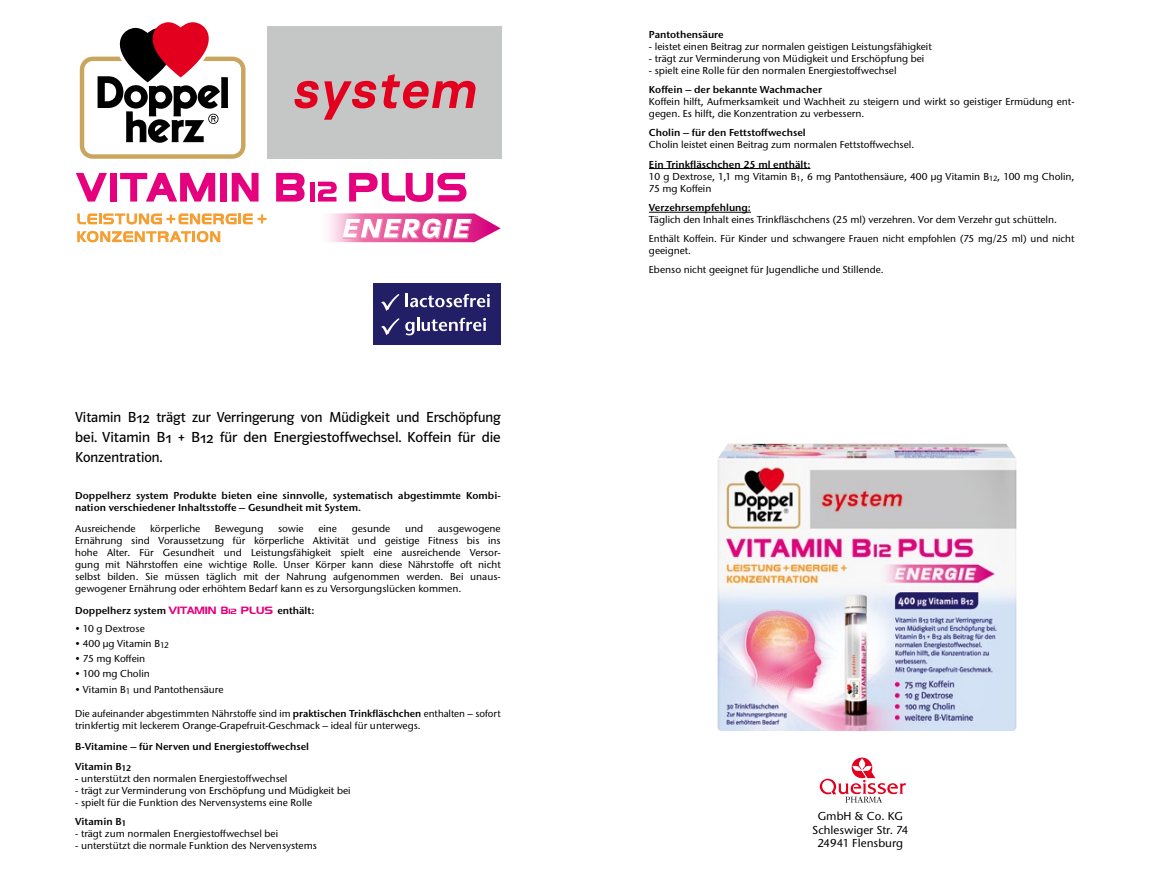
<style>
.page{position:relative;width:1149px;height:893px;background:#fff}
.page>*{position:absolute;margin:0;border:0;box-sizing:border-box;transform-origin:0 0}
.t1{font:15px/20.2px "Polo 66 Buch";color:#000;text-align:justify}
.t2{font:500 11.55px/13.8px "Stone Sans ITC Pro";color:#000;text-align:center}
.t3{font:500 10.05px/12px "Stone Sans ITC Pro";color:#000}
.t4{font:600 10.05px/12px "Stone Sans ITC Pro";color:#000}
.s1{font-family:"Denmark";font-weight:400;font-size:10.5px;color:#e5007d}
.s2{font-family:"Denmark";font-weight:400;font-size:7.5px;color:#e5007d}
.s3{font-weight:600}
</style>
<div class="page">
<div style="left:267px;top:27px;width:235px;height:132px;background:#c5c6c6"></div>
<svg style="left:294px;top:74px;width:182px;height:46px"></svg>
<svg style="left:79px;top:22px;width:167px;height:137px"></svg>
<div style="left:373px;top:283px;width:127px;height:61px;background:#221f67"></div>
<svg style="left:405px;top:294px;width:84px;height:13px"></svg>
<svg style="left:405px;top:318px;width:81px;height:17px"></svg>
<svg style="left:381px;top:294px;width:18px;height:17px"></svg>
<svg style="left:381px;top:318px;width:18px;height:17px"></svg>
<img style="left:717px;top:443px;width:299px;height:288px">
<img style="left:328px;top:213px;width:172px;height:29px">
<svg style="left:342px;top:219px;width:130px;height:20px"></svg>
<svg style="left:76px;top:173px;width:31px;height:29px"></svg>
<div style="left:110px;top:173px;width:6px;height:29px;background:#e5007d"></div>
<svg style="left:120px;top:173px;width:95px;height:29px"></svg>
<div style="left:220px;top:173px;width:7px;height:29px;background:#e5007d"></div>
<svg style="left:232px;top:173px;width:26px;height:29px"></svg>
<svg style="left:276px;top:173px;width:28px;height:29px"></svg>
<div style="left:309px;top:182px;width:5px;height:20px;background:#e5007d"></div>
<svg style="left:318px;top:182px;width:18px;height:20px"></svg>
<svg style="left:349px;top:173px;width:117px;height:29px"></svg>
<svg style="left:77px;top:213px;width:189px;height:11px"></svg>
<svg style="left:77px;top:231px;width:143px;height:11px"></svg>
<hr style="left:648px;top:168px;width:162px;height:1px;background:#000">
<hr style="left:648px;top:212px;width:102px;height:1px;background:#000">
<svg style="left:819px;top:758px;width:86px;height:45px"></svg>
<h1 class="t1" style="left:75px;top:407px;width:427px">Vitamin B12 trägt zur Verringerung von Müdigkeit und Erschöpfung bei. Vitamin B1 + B12 für den Energiestoffwechsel. Koffein für die Konzentration.</h1>
<p class="t4" style="left:75px;top:489px;width:427px">Doppelherz system Produkte bieten eine sinnvolle, systematisch abgestimmte Kombi&shy;nation verschiedener Inhaltsstoffe – Gesundheit mit System.</p>
<p class="t3" style="left:75px;top:522px;width:62px">Ausreichende</p>
<p class="t3" style="left:150px;top:522px;width:52px">körperliche</p>
<p class="t3" style="left:215px;top:522px;width:50px">Bewegung</p>
<p class="t3" style="left:278px;top:522px;width:27px">sowie</p>
<p class="t3" style="left:318px;top:522px;width:20px">eine</p>
<p class="t3" style="left:351px;top:522px;width:40px">gesunde</p>
<p class="t3" style="left:405px;top:522px;width:20px">und</p>
<p class="t3" style="left:75px;top:522px;width:427px;text-align:justify;text-indent:362px">ausgewogene Ernährung sind Voraussetzung für körperliche Aktivität und geistige Fitness bis ins hohe Alter. Für Gesundheit und Leistungsfähigkeit spielt eine ausreichende Versor&shy;gung mit Nährstoffen eine wichtige Rolle. Unser Körper kann diese Nährstoffe oft nicht selbst bilden. Sie müssen täglich mit der Nahrung aufgenommen werden. Bei unaus&shy;gewogener Ernährung oder erhöhtem Bedarf kann es zu Versorgungslücken kommen.</p>
<p class="t4" style="left:75px;top:604px;width:241px">Doppelherz system <span class="s1">VITAMIN B</span><span class="s2">12</span> <span class="s1">PLUS</span> enthält:</p>
<p class="t3" style="left:75px;top:622px;width:71px">• 10 g Dextrose</p>
<p class="t3" style="left:75px;top:637px;width:95px">• 400 µg Vitamin B<sub>12</sub></p>
<p class="t3" style="left:75px;top:652px;width:72px">• 75 mg Koffein</p>
<p class="t3" style="left:75px;top:668px;width:76px">• 100 mg Cholin</p>
<p class="t3" style="left:75px;top:683px;width:150px">• Vitamin B<sub>1</sub> und Pantothensäure</p>
<p class="t3" style="left:75px;top:707px;width:427px">Die aufeinander abgestimmten Nährstoffe sind im <span class="s3">praktischen Trinkfläschchen</span> enthalten – sofort trinkfertig mit leckerem Orange-Grapefruit-Geschmack – ideal für unterwegs.</p>
<p class="t4" style="left:75px;top:737px;width:235px;line-height:19.5px">B-Vitamine – für Nerven und Energiestoffwechsel<br>Vitamin B<sub>12</sub></p>
<p class="t3" style="left:75px;top:772px;width:214px"><span class="s3">-</span> unterstützt den normalen Energiestoffwechsel</p>
<p class="t3" style="left:75px;top:784px;width:277px">- trägt zur Verminderung von Erschöpfung und Müdigkeit bei</p>
<p class="t3" style="left:75px;top:793px;width:239px;line-height:18.8px">- spielt für die Funktion des Nervensystems eine Rolle<br><span class="s3">Vitamin B</span><sub>1</sub></p>
<p class="t3" style="left:75px;top:827px;width:204px">- trägt zum normalen Energiestoffwechsel bei</p>
<p class="t3" style="left:75px;top:839px;width:243px">- unterstützt die normale Funktion des Nervensystems</p>
<p class="t4" style="left:648px;top:28px;width:76px">Pantothensäure</p>
<p class="t3" style="left:648px;top:40px;width:284px">- leistet einen Beitrag zur normalen geistigen Leistungsfähigkeit</p>
<p class="t3" style="left:648px;top:53px;width:277px">- trägt zur Verminderung von Müdigkeit und Erschöpfung bei</p>
<p class="t3" style="left:648px;top:65px;width:249px">- spielt eine Rolle für den normalen Energiestoffwechsel</p>
<p class="t4" style="left:648px;top:83px;width:175px">Koffein – der bekannte Wachmacher</p>
<p class="t3" style="left:648px;top:95px;width:427px">Koffein hilft, Aufmerksamkeit und Wachheit zu steigern und wirkt so geistiger Ermüdung ent&shy;gegen. Es hilft, die Konzentration zu verbessern.</p>
<p class="t4" style="left:648px;top:126px;width:158px">Cholin – für den Fettstoffwechsel</p>
<p class="t3" style="left:648px;top:138px;width:267px">Cholin leistet einen Beitrag zum normalen Fettstoffwechsel.</p>
<p class="t3" style="left:648px;top:158px;width:427px"><span class="s3">Ein Trinkfläschchen 25 ml enthält:<br></span>10 g Dextrose, 1,1 mg Vitamin B<sub>1</sub>, 6 mg Pantothensäure, 400 µg Vitamin B<sub>12</sub>, 100 mg Cholin,<br>75 mg Koffein</p>
<p class="t4" style="left:648px;top:202px;width:103px">Verzehrsempfehlung:</p>
<p class="t3" style="left:648px;top:210px;width:427px;line-height:18.8px">Täglich den Inhalt eines Trinkfläschchens (25 ml) verzehren. Vor dem Verzehr gut schütteln.<br>Enthält Koffein. Für Kinder und schwangere Frauen nicht empfohlen (75 mg/25 ml) und nicht</p>
<p class="t3" style="left:648px;top:241px;width:236px;line-height:18.8px">geeignet.<br>Ebenso nicht geeignet für Jugendliche und Stillende.</p>
<p class="t2" style="left:812px;top:809px;width:97px">GmbH &amp; Co. KG<br>Schleswiger Str. 74<br>24941 Flensburg</p>
</div>
